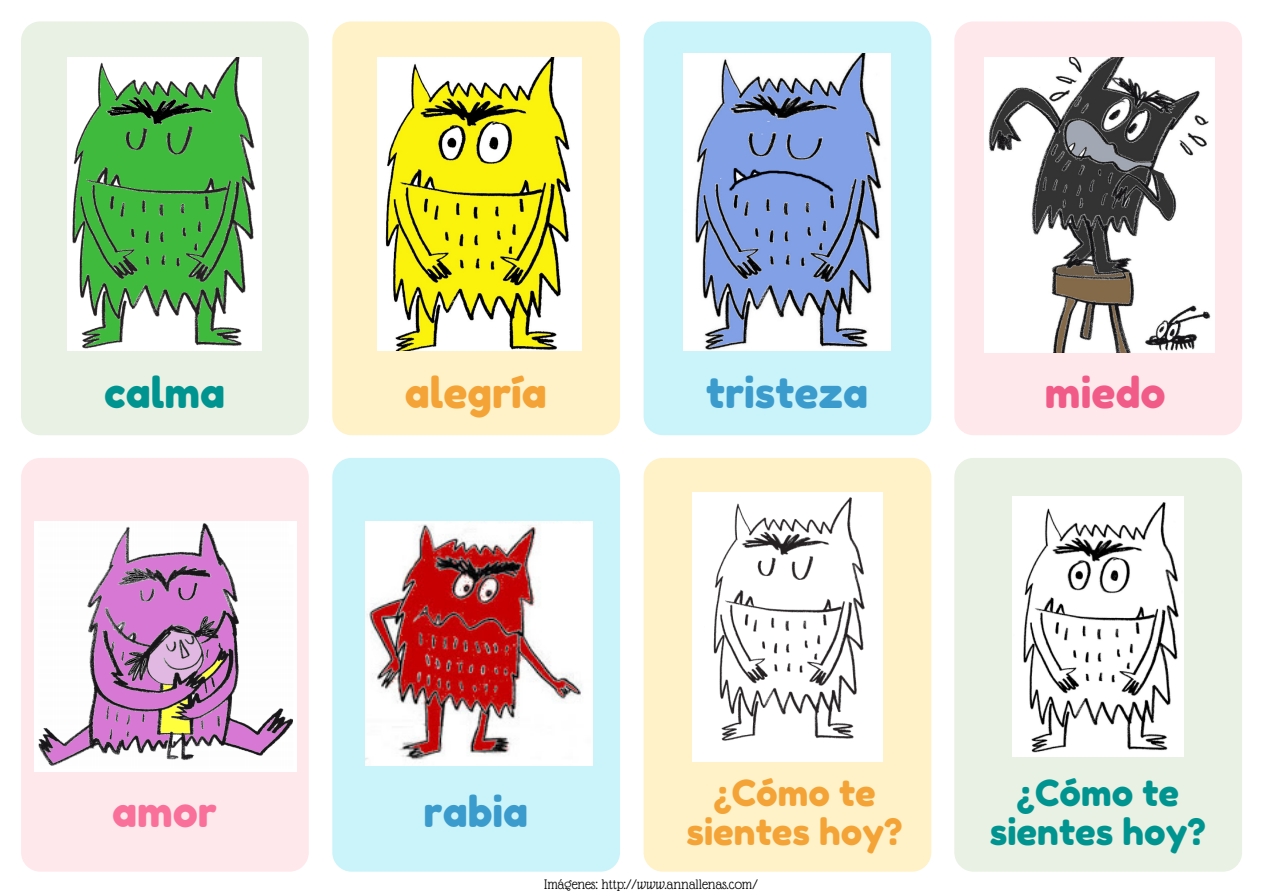
<style>
.page{position:relative;width:1263px;height:894px;background:#fff}
.page>*{position:absolute;margin:0;border:0;box-sizing:border-box;transform-origin:0 0}
.t1{font:42px "Fredoka One";color:#3a9bcc}
.t2{font:42px "Fredoka One";color:#f4a337}
.t3{font:42px "Fredoka One";color:#009490}
.t4{font:42px "Fredoka One";color:#f15b88}
.t5{font:42px "Fredoka One";color:#f9709a}
.t6{font:36px/39.3px "Fredoka One";color:#f4a337;text-align:center}
.t7{font:36px/39.3px "Fredoka One";color:#009490;text-align:center}
.t8{font:15px "Glass Antiqua";color:#000}
</style>
<div class="page">
<div style="left:332px;top:21px;width:288px;height:414px;background:#fff2c8"></div>
<div style="left:332px;top:458px;width:288px;height:413px;background:#cbf4fa"></div>
<div style="left:644px;top:21px;width:287px;height:414px;background:#cbf4fa"></div>
<div style="left:644px;top:458px;width:287px;height:413px;background:#fff2c8"></div>
<div style="left:954px;top:21px;width:288px;height:414px;background:#ffe8ec"></div>
<svg style="left:954px;top:458px;width:288px;height:413px;fill:#e8f1e3"></svg>
<div style="left:21px;top:21px;width:288px;height:414px;background:#e8f1e3"></div>
<div style="left:21px;top:458px;width:288px;height:413px;background:#ffe8ec"></div>
<img style="left:68px;top:57px;width:193px;height:294px">
<img style="left:378px;top:57px;width:203px;height:294px">
<img style="left:684px;top:54px;width:207px;height:297px">
<img style="left:985px;top:57px;width:229px;height:295px">
<img style="left:35px;top:521px;width:262px;height:250px">
<img style="left:366px;top:521px;width:226px;height:243px">
<img style="left:692px;top:492px;width:190px;height:268px">
<img style="left:1012px;top:496px;width:171px;height:260px">
<h1 class="t3" style="left:104px;top:367px;width:123px">calma</h1>
<h1 class="t5" style="left:112px;top:786px;width:107px">amor</h1>
<h1 class="t2" style="left:405px;top:367px;width:144px">alegría</h1>
<h1 class="t1" style="left:706px;top:367px;width:163px">tristeza</h1>
<h1 class="t4" style="left:1045px;top:367px;width:122px">miedo</h1>
<h1 class="t1" style="left:423px;top:786px;width:106px">rabia</h1>
<h2 class="t6" style="left:686px;top:772px;width:218px">¿Cómo te sientes hoy?</h2>
<h2 class="t7" style="left:990px;top:772px;width:218px">¿Cómo te sientes hoy?</h2>
<p class="t8" style="left:544px;top:876px;width:215px">Imágenes: http://www.annallenas.com/</p>
</div>
